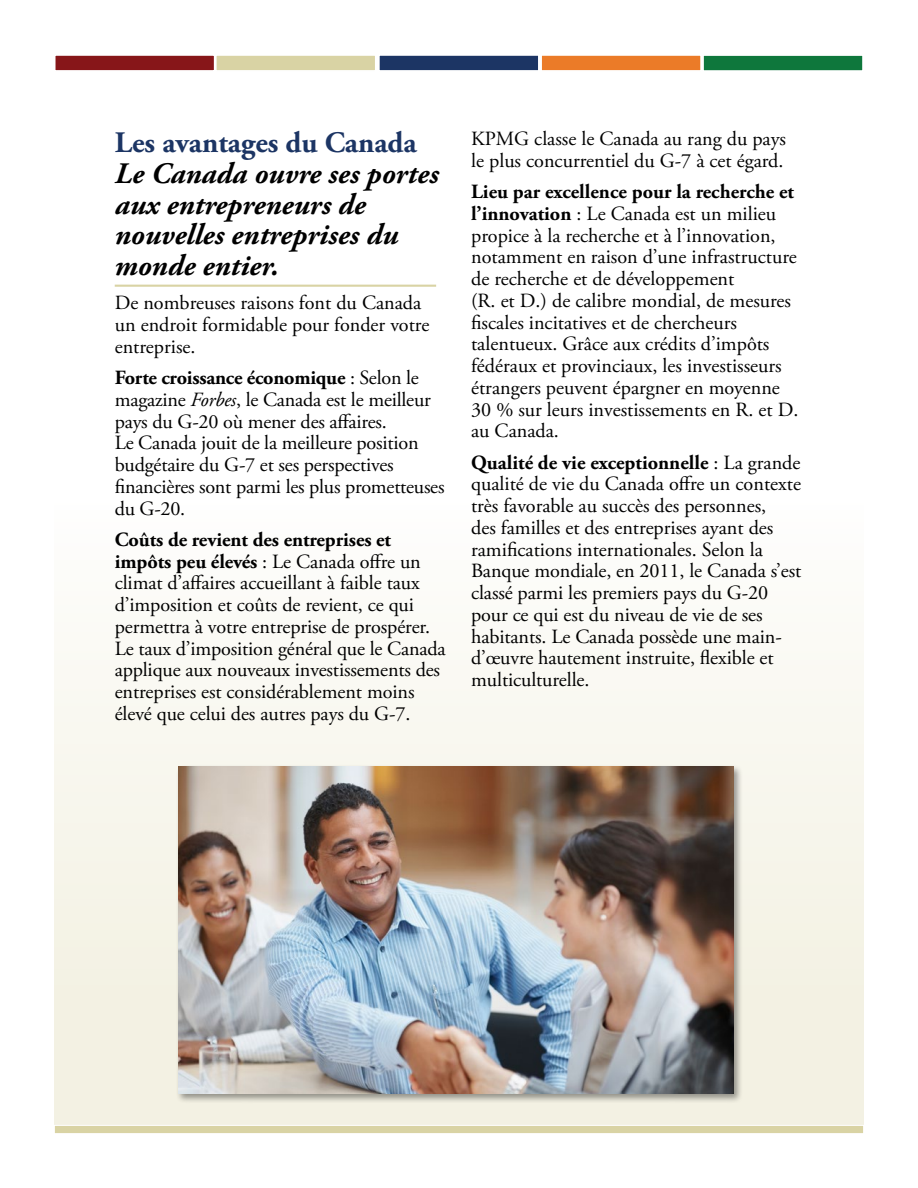
<style>
.page{position:relative;width:918px;height:1188px;background:#fff}
.page>*{position:absolute;margin:0;border:0;box-sizing:border-box;transform-origin:0 0}
.t1{font:italic 700 29.7px/30.8px "Adobe Garamond Pro";color:#000}
.t2{font:700 29.7px "Adobe Garamond Pro";color:#1c3564}
.t3{font:20.1px/21.8px "Adobe Garamond Pro";letter-spacing:-.005em;color:#000}
.s1{font-weight:700}
.s2{font-style:italic}
</style>
<div class="page">
<div style="left:54px;top:486px;width:810px;height:648px;background:linear-gradient(to bottom,#fefefc,#f1efde)"></div>
<hr style="left:115px;top:285px;width:321px;height:2px;background:#d9d3a4">
<div style="left:54px;top:1125px;width:810px;height:9px;background:#d9d3a4;border:1px solid #fff"></div>
<div style="left:54px;top:54px;width:162px;height:18px;background:#871619;border:2px solid #fff"></div>
<div style="left:215px;top:54px;width:162px;height:18px;background:#d9d3a4;border:2px solid #fff"></div>
<div style="left:378px;top:54px;width:162px;height:18px;background:#1c3564;border:2px solid #fff"></div>
<div style="left:540px;top:54px;width:162px;height:18px;background:#eb7b28;border:2px solid #fff"></div>
<div style="left:702px;top:54px;width:162px;height:18px;background:#0e773c;border:2px solid #fff"></div>
<div style="left:176px;top:765px;width:567px;height:339px;background:#000;opacity:.4"></div>
<img style="left:178px;top:767px;width:556px;height:327px">
<h2 class="t2" style="left:115px;top:125px;width:303px">Les avantages du Canada</h2>
<h3 class="t1" style="left:115px;top:159px;width:325px">Le Canada ouvre ses portes aux entrepreneurs de nouvelles entreprises du monde entier.</h3>
<p class="t3" style="left:115px;top:293px;width:316px">De nombreuses raisons font du Canada un endroit formidable pour fonder votre entreprise.</p>
<p class="t3" style="left:115px;top:368px;width:331px"><span class="s1">Forte croissance économique</span> : Selon le magazine <span class="s2">Forbes</span>, le Canada est le meilleur pays du G-20 où mener des affaires.<br>Le Canada jouit de la meilleure position budgétaire du G-7 et ses perspectives financières sont parmi les plus prometteuses du G-20.</p>
<p class="t3" style="left:115px;top:529px;width:332px"><span class="s1">Coûts de revient des entreprises et impôts peu élevés</span> : Le Canada offre un climat d’affaires accueillant à faible taux d’imposition et coûts de revient, ce qui permettra à votre entreprise de prospérer.<br>Le taux d’imposition général que le Canada applique aux nouveaux investissements des entreprises est considérablement moins élevé que celui des autres pays du G-7.</p>
<p class="t3" style="left:471px;top:129px;width:316px">KPMG classe le Canada au rang du pays le plus concurrentiel du G-7 à cet égard.</p>
<p class="t3" style="left:471px;top:182px;width:329px"><span class="s1">Lieu par excellence pour la recherche et l’innovation</span> : Le Canada est un milieu propice à la recherche et à l’innovation, notamment en raison d’une infrastructure de recherche et de développement<br>(R. et D.) de calibre mondial, de mesures fiscales incitatives et de chercheurs talentueux. Grâce aux crédits d’impôts fédéraux et provinciaux, les investisseurs étrangers peuvent épargner en moyenne 30 % sur leurs investissements en R. et D. au Canada.</p>
<p class="t3" style="left:471px;top:452px;width:332px"><span class="s1">Qualité de vie exceptionnelle</span> : La grande qualité de vie du Canada offre un contexte très favorable au succès des personnes,<br>des familles et des entreprises ayant des ramifications internationales. Selon la Banque mondiale, en 2011, le Canada s’est classé parmi les premiers pays du G-20 pour ce qui est du niveau de vie de ses habitants. Le Canada possède une main&shy;d’œuvre hautement instruite, flexible et multiculturelle.</p>
</div>
